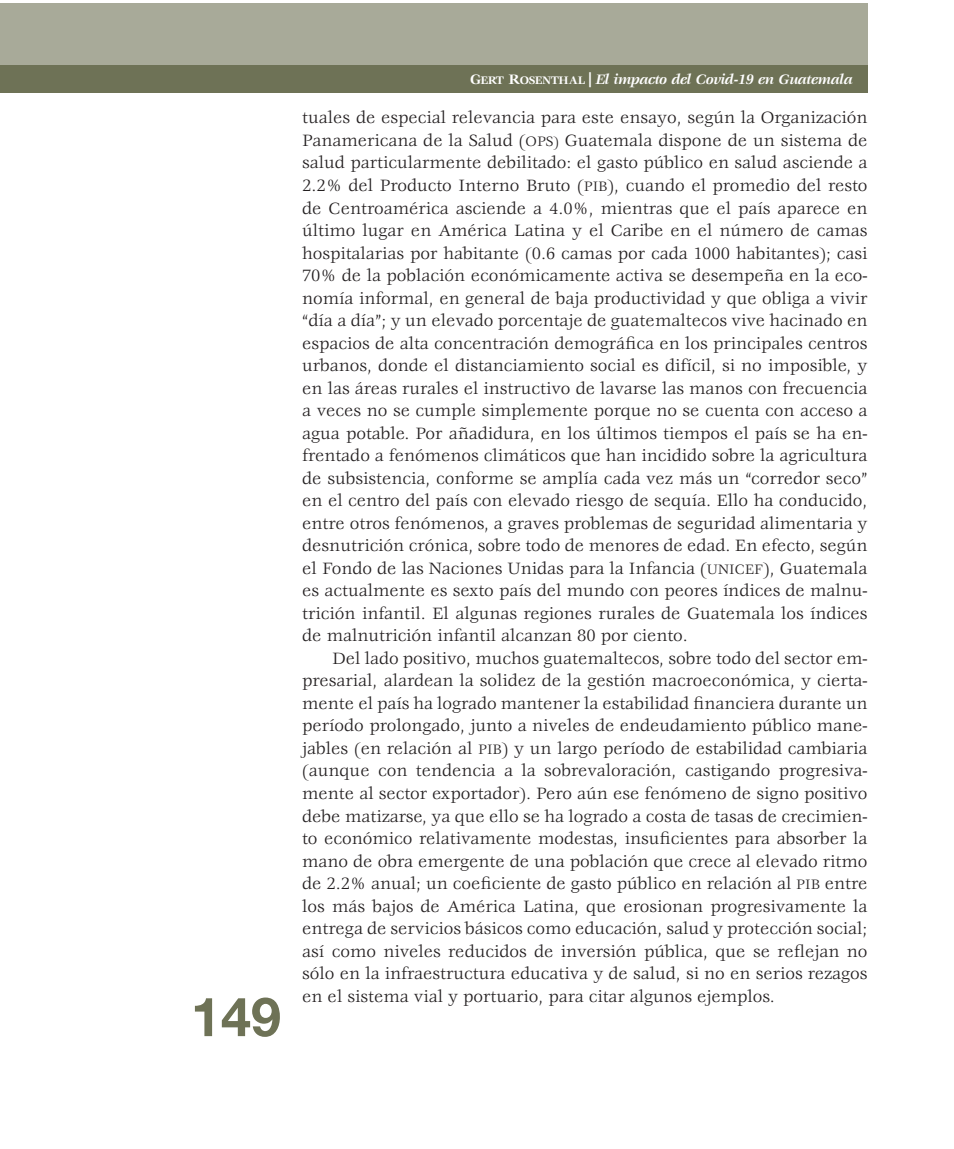
<style>
.page{position:relative;width:954px;height:1149px;background:#fff}
.page>*{position:absolute;margin:0;border:0;box-sizing:border-box;transform-origin:0 0}
.t1{font:700 54px "Helvetica Neue LT Std";color:#6e7256}
.t2{font:18px/22.5px "Veljovic";color:#231f20;text-align:justify}
.t3{font:italic 700 15px "Veljovic";letter-spacing:-.025em;color:#fff}
.s1{font-family:"Veljovic Bold SC800";font-weight:400;font-style:normal}
.s2{font-family:"Veljovic Bold SC800";font-weight:400;font-style:normal;font-size:12px}
.s3{font-family:"Helvetica Neue LT Std";font-weight:500}
.s4{font-size:15px}
</style>
<div class="page">
<div style="left:0;top:3px;width:867px;height:67px;background:#a8aa99"></div>
<div style="left:0;top:66px;width:867px;height:27px;background:#6e7256"></div>
<h1 class="t1" style="left:191px;top:983px;width:92px">149</h1>
<p class="t3" style="left:470px;top:71px;width:384px"><span class="s1">G</span><span class="s2">ERT</span> <span class="s1">R</span><span class="s2">OSENTHAL</span> <span class="s3">|</span> El impacto del Covid-19 en Guatemala</p>
<p class="t2" style="left:302px;top:107px;width:567px">tuales de especial relevancia para este ensayo, según la Organización Panamericana de la Salud (<span class="s4">OPS)</span> Guatemala dispone de un sistema de salud particularmente debilitado: el gasto público en salud asciende a 2.2% del Producto Interno Bruto (<span class="s4">PIB</span>), cuando el promedio del resto de Centroamérica asciende a 4.0%, mientras que el país aparece en último lugar en América Latina y el Caribe en el número de camas hospitalarias por habitante (0.6 camas por cada 1000 habitantes); casi 70% de la población económicamente activa se desempeña en la eco&shy;nomía informal, en general de baja productividad y que obliga a vivir “día a día”; y un elevado porcentaje de guatemaltecos vive hacinado en espacios de alta concentración demográfica en los principales centros urbanos, donde el distanciamiento social es difícil, si no imposible, y en las áreas rurales el instructivo de lavarse las manos con frecuencia a veces no se cumple simplemente porque no se cuenta con acceso a agua potable. Por añadidura, en los últimos tiempos el país se ha en&shy;frentado a fenómenos climáticos que han incidido sobre la agricultura de subsistencia, conforme se amplía cada vez más un “corredor seco” en el centro del país con elevado riesgo de sequía. Ello ha conducido, entre otros fenómenos, a graves problemas de seguridad alimentaria y desnutrición crónica, sobre todo de menores de edad. En efecto, según el Fondo de las Naciones Unidas para la Infancia (<span class="s4">UNICEF</span>), Guatemala es actualmente es sexto país del mundo con peores índices de malnu&shy;trición infantil. El algunas regiones rurales de Guatemala los índices de malnutrición infantil alcanzan 80 por ciento.</p>
<p class="t2" style="left:302px;top:647px;width:567px;text-indent:30px">Del lado positivo, muchos guatemaltecos, sobre todo del sector em&shy;presarial, alardean la solidez de la gestión macroeconómica, y cierta&shy;mente el país ha logrado mantener la estabilidad financiera durante un período prolongado, junto a niveles de endeudamiento público mane&shy;jables (en relación al <span class="s4">PIB</span>) y un largo período de estabilidad cambiaria (aunque con tendencia a la sobrevaloración, castigando progresiva&shy;mente al sector exportador). Pero aún ese fenómeno de signo positivo debe matizarse, ya que ello se ha logrado a costa de tasas de crecimien&shy;to económico relativamente modestas, insuficientes para absorber la mano de obra emergente de una población que crece al elevado ritmo de 2.2% anual; un coeficiente de gasto público en relación al <span class="s4">PIB</span> entre los más bajos de América Latina, que erosionan progresivamente la entrega de servicios básicos como educación, salud y protección social; así como niveles reducidos de inversión pública, que se reflejan no sólo en la infraestructura educativa y de salud, si no en serios rezagos en el sistema vial y portuario, para citar algunos ejemplos.</p>
</div>
